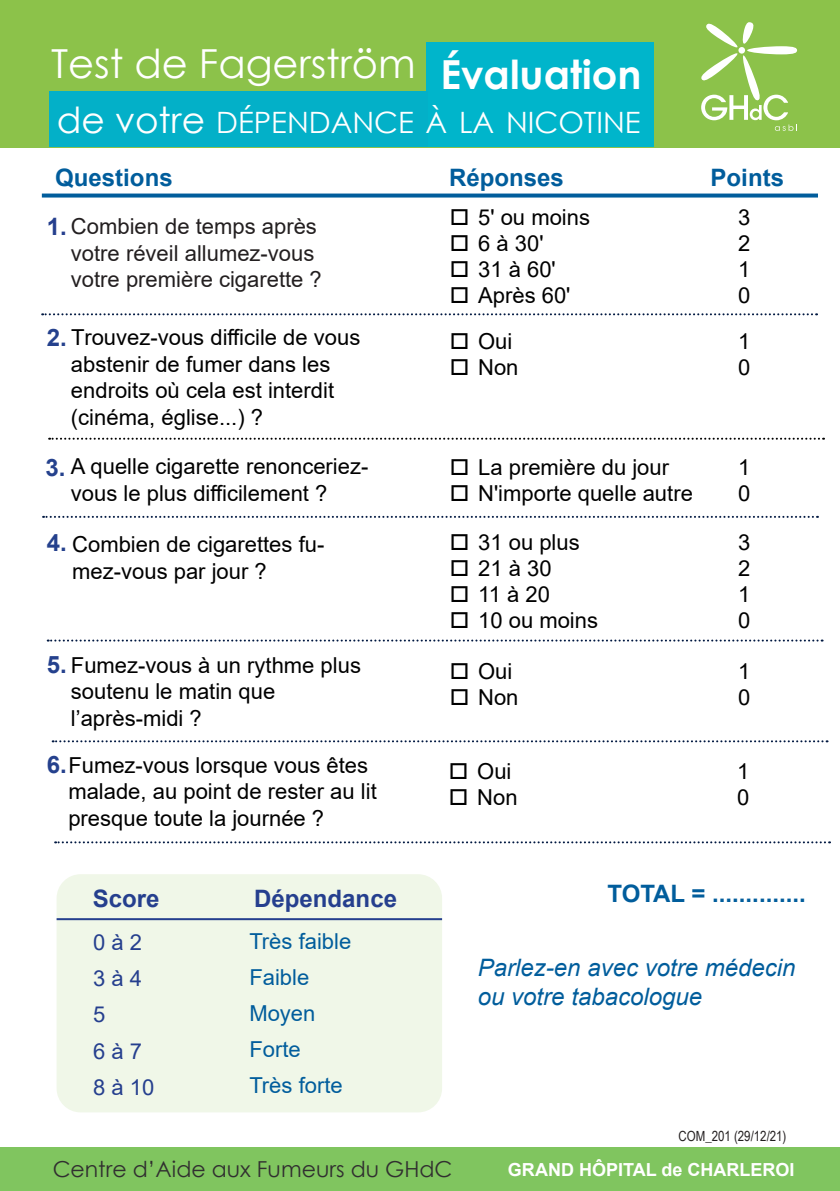
<style>
.page{position:relative;width:840px;height:1191px;background:#fff}
.page>*{position:absolute;margin:0;border:0;box-sizing:border-box;transform-origin:0 0}
.t1{font:40px "Century Gothic";color:#fff}
.t2{font:700 40px "Century Gothic";color:#fff}
.t3{font:29.4px "Century Gothic";color:#fff}
.t4{font:700 24px "Arial";color:#015d9c}
.t5{font:italic 24px/28.8px "Arial";color:#015d9c}
.t6{font:700 24px "Arial";color:#253f8e}
.t7{font:22px/26.4px "Arial";color:#000}
.t8{font:22px/26.4px "Arial";color:#231f20}
.t9{font:22px "Arial";color:#015d9c}
.t10{font:22px "Century Gothic";color:#312f30}
.t11{font:22px "Arial";color:#253f8e}
.t12{font:700 18px "Arial";color:#fff}
.t13{font:14px "Arial Narrow";color:#231f20}
.s1{font-size:36px}
.s2{font-weight:700;font-size:24px;color:#253f8e}
.s3{font-weight:700;font-size:24px;color:#25418d}
</style>
<div class="page">
<div style="left:0;top:0;width:839px;height:147px;background:#8cc24a"></div>
<div style="left:426px;top:43px;width:227px;height:104px;background:#00b5cb"></div>
<div style="left:49px;top:91px;width:378px;height:55px;background:#03b0c8"></div>
<svg style="left:42px;top:193px;width:775px;height:4px;background:#2372a9"></svg>
<div style="left:57px;top:874px;width:385px;height:238px;background:#f0f7e8;border-radius:24px"></div>
<hr style="left:57px;top:918px;width:385px;height:2px;background:#253f8e">
<svg style="left:42px;top:313px;width:774px;height:2px"></svg>
<svg style="left:43px;top:516px;width:774px;height:2px"></svg>
<svg style="left:49px;top:438px;width:774px;height:2px"></svg>
<svg style="left:48px;top:639px;width:774px;height:2px"></svg>
<svg style="left:53px;top:740px;width:774px;height:2px"></svg>
<svg style="left:55px;top:841px;width:774px;height:2px"></svg>
<div style="left:0;top:1147px;width:839px;height:44px;background:#80c55f"></div>
<svg style="left:701px;top:22px;width:95px;height:109px"></svg>
<p class="t1" style="left:51px;top:36px;width:366px">Test de Fagerström</p>
<p class="t2" style="left:440px;top:44px;width:202px">Évaluation</p>
<p class="t3" style="left:57px;top:102px;width:585px"><span class="s1">de votre</span> DÉPENDANCE À LA NICOTINE</p>
<p class="t4" style="left:55px;top:161px;width:119px">Questions</p>
<p class="t4" style="left:449px;top:161px;width:116px">Réponses</p>
<p class="t4" style="left:710px;top:161px;width:75px">Points</p>
<p class="t8" style="left:71px;top:213px;width:252px;text-indent:-24px"><span class="s2">1.</span> Combien de temps après votre réveil allumez-vous votre première cigarette ?</p>
<p class="t7" style="left:47px;top:324px;width:315px;text-align:center"><span class="s3">2.</span> Trouvez-vous difficile de vous abstenir de fumer dans les</p>
<p class="t7" style="left:71px;top:377px;width:264px">endroits où cela est interdit</p>
<p class="t7" style="left:71px;top:403px;width:193px">(cinéma, église...) ?</p>
<p class="t7" style="left:71px;top:453px;width:299px;text-indent:-26px"><span class="s3">3.</span> A quelle cigarette renonceriez&shy;vous le plus difficilement ?</p>
<p class="t7" style="left:72px;top:531px;width:253px;text-indent:-26px"><span class="s3">4.</span> Combien de cigarettes fu&shy;mez-vous par jour ?</p>
<p class="t7" style="left:449px;top:204px;width:142px">□ 5' ou moins</p>
<p class="t7" style="left:737px;top:204px;width:14px">3</p>
<p class="t7" style="left:449px;top:230px;width:95px">□ 6 à 30'</p>
<p class="t7" style="left:737px;top:230px;width:14px">2</p>
<p class="t7" style="left:449px;top:256px;width:107px">□ 31 à 60'</p>
<p class="t7" style="left:737px;top:256px;width:14px">1</p>
<p class="t7" style="left:449px;top:282px;width:122px">□ Après 60'</p>
<p class="t7" style="left:737px;top:282px;width:14px">0</p>
<p class="t7" style="left:449px;top:328px;width:64px">□ Oui</p>
<p class="t7" style="left:737px;top:328px;width:14px">1</p>
<p class="t7" style="left:449px;top:354px;width:70px">□ Non</p>
<p class="t7" style="left:737px;top:354px;width:14px">0</p>
<p class="t7" style="left:449px;top:454px;width:221px">□ La première du jour</p>
<p class="t7" style="left:737px;top:454px;width:14px">1</p>
<p class="t7" style="left:449px;top:480px;width:244px">□ N'importe quelle autre</p>
<p class="t7" style="left:737px;top:480px;width:14px">0</p>
<p class="t7" style="left:449px;top:529px;width:131px">□ 31 ou plus</p>
<p class="t7" style="left:737px;top:529px;width:14px">3</p>
<p class="t7" style="left:449px;top:555px;width:103px">□ 21 à 30</p>
<p class="t7" style="left:737px;top:555px;width:14px">2</p>
<p class="t7" style="left:449px;top:581px;width:102px">□ 11 à 20</p>
<p class="t7" style="left:737px;top:581px;width:14px">1</p>
<p class="t7" style="left:449px;top:607px;width:150px">□ 10 ou moins</p>
<p class="t7" style="left:737px;top:607px;width:14px">0</p>
<p class="t7" style="left:449px;top:658px;width:64px">□ Oui</p>
<p class="t7" style="left:737px;top:658px;width:14px">1</p>
<p class="t7" style="left:449px;top:684px;width:70px">□ Non</p>
<p class="t7" style="left:737px;top:684px;width:14px">0</p>
<p class="t7" style="left:71px;top:651px;width:291px;text-indent:-24px"><span class="s3">5.</span> Fumez-vous à un rythme plus soutenu le matin que</p>
<p class="t7" style="left:71px;top:704px;width:132px">l’après-midi ?</p>
<p class="t7" style="left:47px;top:751px;width:323px"><span class="s3">6.</span>Fumez-vous lorsque vous êtes</p>
<p class="t7" style="left:68px;top:778px;width:310px">malade, au point de rester au lit presque toute la journée ?</p>
<p class="t7" style="left:448px;top:758px;width:64px">□ Oui</p>
<p class="t7" style="left:736px;top:758px;width:14px">1</p>
<p class="t7" style="left:448px;top:784px;width:70px">□ Non</p>
<p class="t7" style="left:736px;top:784px;width:14px">0</p>
<p class="t6" style="left:93px;top:881px;width:68px">Score</p>
<p class="t6" style="left:254px;top:881px;width:144px">Dépendance</p>
<p class="t11" style="left:93px;top:927px;width:50px">0 à 2</p>
<p class="t11" style="left:93px;top:963px;width:50px">3 à 4</p>
<p class="t11" style="left:93px;top:999px;width:14px">5</p>
<p class="t11" style="left:93px;top:1035px;width:50px">6 à 7</p>
<p class="t11" style="left:93px;top:1071px;width:63px">8 à 10</p>
<p class="t9" style="left:249px;top:926px;width:103px">Très faible</p>
<p class="t9" style="left:249px;top:962px;width:61px">Faible</p>
<p class="t9" style="left:249px;top:998px;width:68px">Moyen</p>
<p class="t9" style="left:249px;top:1034px;width:53px">Forte</p>
<p class="t9" style="left:249px;top:1070px;width:95px">Très forte</p>
<p class="t10" style="left:53px;top:1153px;width:401px">Centre d’Aide aux Fumeurs du GHdC</p>
<p class="t4" style="left:607px;top:877px;width:200px">TOTAL = ..............</p>
<p class="t5" style="left:477px;top:953px;width:319px">Parlez-en avec votre médecin ou votre tabacologue</p>
<p class="t13" style="left:678px;top:1125px;width:109px">COM_201 (29/12/21)</p>
<p class="t12" style="left:507px;top:1157px;width:288px">GRAND HÔPITAL de CHARLEROI</p>
</div>
